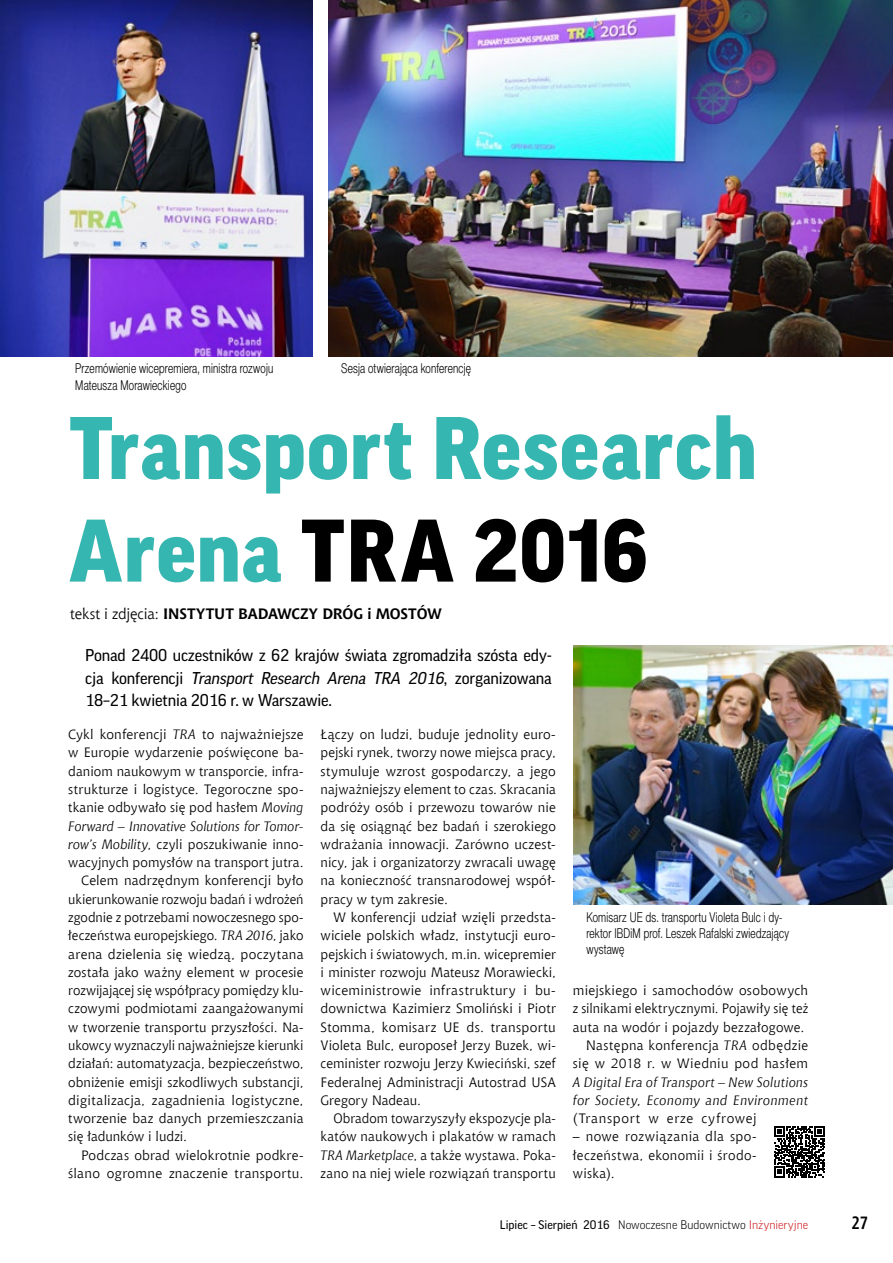
<style>
.page{position:relative;width:893px;height:1263px;background:#fff}
.page>*{position:absolute;margin:0;border:0;box-sizing:border-box;transform-origin:0 0}
.tytul{font:900 85.5px/102.6px "Good Pro";letter-spacing:.01em;color:#36b6b0}
.t1{font:700 18px "Aerton Cnd EFN";color:#000}
.lead{font:16.5px/22.5px "Good Pro";letter-spacing:-.01em;color:#000;text-align:justify}
.autor{font:700 15px "Chianti EU";letter-spacing:-.01em;color:#000}
.text_podstawowy{font:13.5px/18.3px "Chianti EU";letter-spacing:.015em;color:#000;text-align:justify}
.podpos_zdjecia_2{font:13.5px/16.2px "Switzer Cnd EFN Light";letter-spacing:.015em;color:#000;scale:.9 1}
.t2{font:300 12px "Good Pro";color:#000}
.s1{color:#000}
.s2{font-weight:400}
.s3{font-style:italic}
.s4{color:#cd171a}
</style>
<div class="page">
<img style="left:328px;top:0;width:565px;height:356px">
<img style="left:0;top:0;width:312px;height:356px">
<svg style="left:774px;top:1126px;width:51px;height:52px"></svg>
<img style="left:574px;top:645px;width:319px;height:260px">
<p class="podpos_zdjecia_2" style="left:75px;top:361px;width:221px">Przemówienie wicepremiera, ministra rozwoju<br>Mateusza Morawieckiego</p>
<p class="podpos_zdjecia_2" style="left:341px;top:361px;width:146px">Sesja otwierająca konferencję</p>
<p class="tytul" style="left:69px;top:397px;width:689px">Transport Research<br>Arena <span class="s1">TRA 2016</span></p>
<p class="autor" style="left:70px;top:604px;width:373px"><span class="s2">tekst i zdjęcia:</span> INSTYTUT BADAWCZY DRÓG i MOSTÓW</p>
<p class="lead" style="left:85px;top:644px;width:468px">Ponad 2400 uczestników z 62 krajów świata zgromadziła szósta edy&shy;cj a ko n f e r e n cj i <span class="s3">Transport Research Arena TRA 2016</span>, z o r g a n i z o w a n a 18–21 kwietnia 2016 r. w Warszawie.</p>
<p class="text_podstawowy" style="left:68px;top:725px;width:237px">Cykl konferencji <span class="s3">TRA</span> to najważniejsze w Europie wydarzenie poświęcone ba&shy;daniom naukowym w transporcie, infra&shy;strukturze i logistyce. Tegoroczne spo&shy;tkanie odbywało się pod hasłem <span class="s3">Moving Forward – Innovative Solutions for Tomor&shy;row’s Mobility</span>, czyli poszukiwanie inno&shy;wacyjnych pomysłów na transport jutra.</p>
<p class="text_podstawowy" style="left:68px;top:871px;width:237px;text-indent:13px">Celem nadrzędnym konferencji było ukierunkowanie rozwoju badań i wdrożeń zgodnie z potrzebami nowoczesnego spo&shy;łeczeństwa europejskiego. <span class="s3">TRA 2016</span>, jako arena dzielenia się wiedzą, poczytana została jako ważny element w procesie rozwijającej się współpracy pomiędzy klu&shy;czowymi podmiotami zaangażowanymi w tworzenie transportu przyszłości. Na&shy;ukowcy wyznaczyli najważniejsze kierunki działań: automatyzacja, bezpieczeństwo, obniżenie emisji szkodliwych substancji, digitalizacja, zagadnienia logistyczne, tworzenie baz danych przemieszczania się ładunków i ludzi.</p>
<p class="text_podstawowy" style="left:68px;top:1146px;width:237px;text-align:right">Podczas obrad wielokrotnie podkre&shy;ślano ogromne znaczenie transportu.</p>
<p class="text_podstawowy" style="left:321px;top:725px;width:237px">Łączy on ludzi, buduje jednolity euro&shy;pejski rynek, tworzy nowe miejsca pracy, stymuluje wzrost gospodarczy, a jego najważniejszy element to czas. Skracania podróży osób i przewozu towarów nie da się osiągnąć bez badań i szerokiego wdrażania innowacji. Zarówno uczest&shy;nicy, jak i organizatorzy zwracali uwagę na konieczność transnarodowej współ&shy;pracy w tym zakresie.</p>
<p class="text_podstawowy" style="left:321px;top:908px;width:237px;text-indent:13px">W konferencji udział wzięli przedsta&shy;wiciele polskich władz, instytucji euro&shy;pejskich i światowych, m.in. wicepremier i minister rozwoju Mateusz Morawiecki, wiceministrowie infrastruktury i bu&shy;downictwa Kazimierz Smoliński i Piotr Stomma, komisarz UE ds. transportu Violeta Bulc, europoseł Jerzy Buzek, wi&shy;ceminister rozwoju Jerzy Kwieciński, szef Federalnej Administracji Autostrad USA Gregory Nadeau.</p>
<p class="text_podstawowy" style="left:321px;top:1109px;width:237px;text-indent:13px">Obradom towarzyszyły ekspozycje pla&shy;katów naukowych i plakatów w ramach <span class="s3">TRA Marketplace</span>, a także wystawa. Poka&shy;zano na niej wiele rozwiązań transportu</p>
<p class="podpos_zdjecia_2" style="left:586px;top:909px;width:227px">Komisarz UE ds. transportu Violeta Bulc i dy&shy;rektor IBDiM prof. Leszek Rafalski zwiedzający wystawę</p>
<p class="text_podstawowy" style="left:573px;top:981px;width:237px">miejskiego i samochodów osobowych z silnikami elektrycznymi. Pojawiły się też auta na wodór i pojazdy bezzałogowe.</p>
<p class="text_podstawowy" style="left:573px;top:1036px;width:237px;text-indent:13px">Następna konferencja <span class="s3">TRA</span> odbędzie się w 2018 r. w Wiedniu pod hasłem <span class="s3">A Digital Era of Transport – New Solutions for Society, Economy and Environment </span>(Transport w erze cyfrowej</p>
<p class="text_podstawowy" style="left:573px;top:1127px;width:185px">– nowe rozwiązania dla spo&shy;łeczeństwa, ekonomii i środo&shy;wiska).</p>
<p class="t2" style="left:500px;top:1218px;width:310px"><span class="s2">Lipiec – Sierpień 2016</span> Nowoczesne Budownictwo <span class="s4">Inżynieryjne</span></p>
<p class="t1" style="left:851px;top:1212px;width:18px">27</p>
</div>
